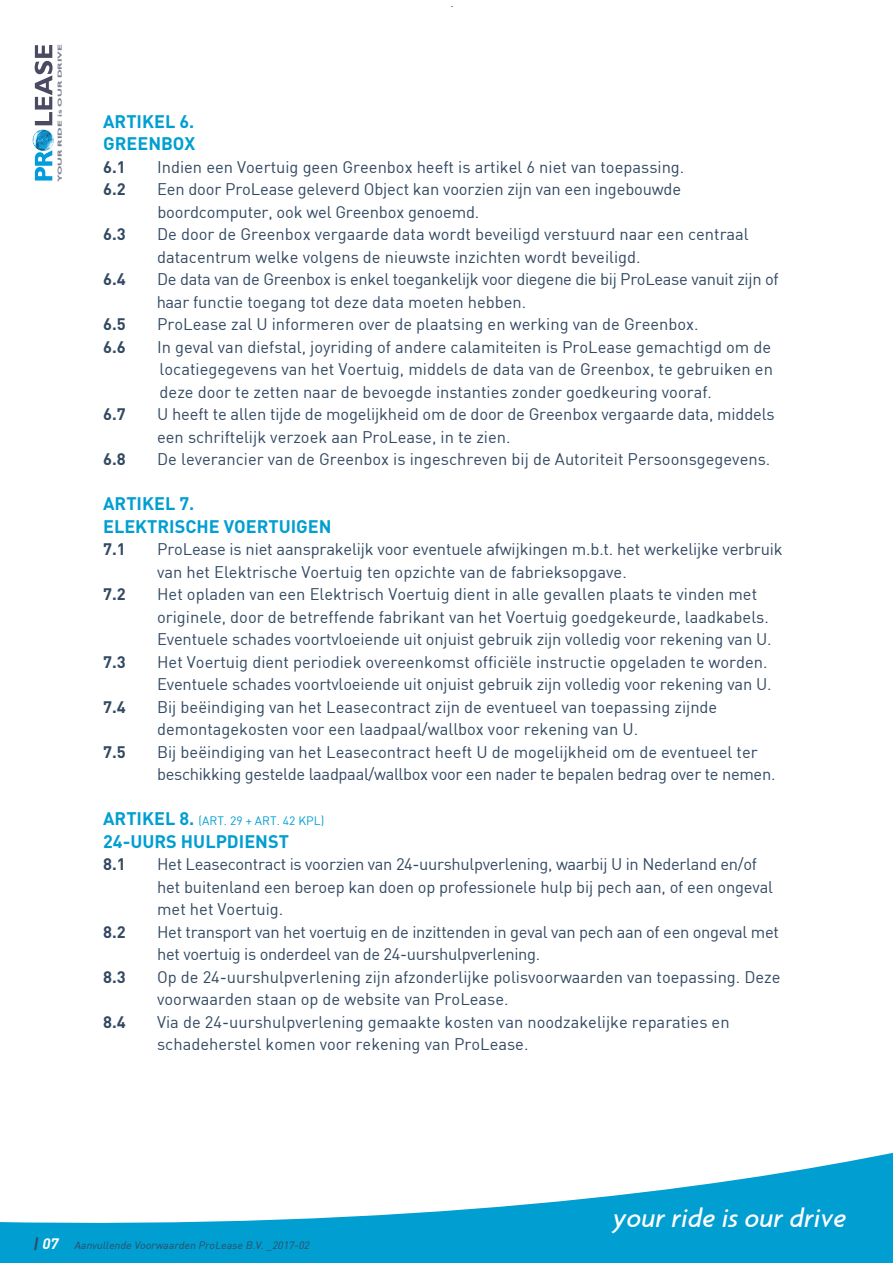
<style>
.page{position:relative;width:893px;height:1263px;background:#fff}
.page>*{position:absolute;margin:0;border:0;box-sizing:border-box;transform-origin:0 0}
.t1{font:italic 500 27.9px "Agenda";color:#fff}
.t2{font:700 18px/22.5px "DIN";color:#009ed1}
.t3{font:16.5px/22.5px "DIN";color:#324962}
.t4{font:16.5px/22.5px "DIN";letter-spacing:-.02em;color:#324962}
.t5{font:700 16.5px "DIN";color:#324962}
.t6{font:12px "DIN";color:#009ed1}
.t7{font:italic 10.5px "DIN";color:#324962}
.t8{font:700 6px "Gill Sans";color:#808191;scale:1.81 1}
.s1{font-weight:700;font-size:18px}
.s2{font-weight:700;font-size:15px}
.s3{font-weight:700;font-size:15px;color:#fff}
</style>
<div class="page">
<svg style="left:35px;top:150px;width:17px;height:31px"></svg>
<svg style="left:35px;top:45px;width:18px;height:89px"></svg>
<svg style="left:0;top:1152px;width:893px;height:111px;fill:#009ed1"></svg>
<p class="t8" style="left:56px;top:182px;width:78px;rotate:-90deg">YOUR RIDE is OUR DRIVE</p>
<p class="t2" style="left:103px;top:109px;width:94px">ARTIKEL 6.<br>GREENBOX</p>
<p class="t5" style="left:103px;top:156px;width:24px">6.1</p>
<p class="t3" style="left:157px;top:155px;width:529px">Indien een Voertuig geen Greenbox heeft is artikel 6 niet van toepassing.</p>
<p class="t5" style="left:103px;top:178px;width:24px">6.2</p>
<p class="t3" style="left:157px;top:178px;width:526px">Een door ProLease geleverd Object kan voorzien zijn van een ingebouwde boordcomputer, ook wel Greenbox genoemd.</p>
<p class="t5" style="left:103px;top:223px;width:24px">6.3</p>
<p class="t3" style="left:157px;top:223px;width:593px">De door de Greenbox vergaarde data wordt beveiligd verstuurd naar een centraal datacentrum welke volgens de nieuwste inzichten wordt beveiligd.</p>
<p class="t5" style="left:103px;top:268px;width:24px">6.4</p>
<p class="t4" style="left:157px;top:268px;width:623px">De data van de Greenbox is enkel toegankelijk voor diegene die bij ProLease vanuit zijn of haar functie toegang tot deze data moeten hebben.</p>
<p class="t5" style="left:103px;top:313px;width:24px">6.5</p>
<p class="t3" style="left:157px;top:313px;width:543px">ProLease zal U informeren over de plaatsing en werking van de Greenbox.</p>
<p class="t5" style="left:103px;top:336px;width:24px">6.6</p>
<p class="t3" style="left:157px;top:335px;width:617px;text-align:justify">In geval van diefstal, joyriding of andere calamiteiten is ProLease gemachtigd om de locatiegegevens van het Voertuig, middels de data van de Greenbox, te gebruiken en deze door te zetten naar de bevoegde instanties zonder goedkeuring vooraf.</p>
<p class="t5" style="left:103px;top:403px;width:24px">6.7</p>
<p class="t3" style="left:157px;top:403px;width:619px">U heeft te allen tijde de mogelijkheid om de door de Greenbox vergaarde data, middels een schriftelijk verzoek aan ProLease, in te zien.</p>
<p class="t5" style="left:103px;top:448px;width:24px">6.8</p>
<p class="t3" style="left:157px;top:448px;width:615px">De leverancier van de Greenbox is ingeschreven bij de Autoriteit Persoonsgegevens.</p>
<p class="t2" style="left:103px;top:492px;width:230px">ARTIKEL 7.<br>ELEKTRISCHE VOERTUIGEN</p>
<p class="t5" style="left:103px;top:538px;width:24px">7.1</p>
<p class="t3" style="left:157px;top:538px;width:627px">ProLease is niet aansprakelijk voor eventuele afwijkingen m.b.t. het werkelijke verbruik van het Elektrische Voertuig ten opzichte van de fabrieksopgave.</p>
<p class="t5" style="left:103px;top:583px;width:24px">7.2</p>
<p class="t3" style="left:157px;top:583px;width:616px">Het opladen van een Elektrisch Voertuig dient in alle gevallen plaats te vinden met originele, door de betreffende fabrikant van het Voertuig goedgekeurde, laadkabels.<br>Eventuele schades voortvloeiende uit onjuist gebruik zijn volledig voor rekening van U.</p>
<p class="t5" style="left:103px;top:651px;width:24px">7.3</p>
<p class="t3" style="left:157px;top:650px;width:616px">Het Voertuig dient periodiek overeenkomst officiële instructie opgeladen te worden.<br>Eventuele schades voortvloeiende uit onjuist gebruik zijn volledig voor rekening van U.</p>
<p class="t5" style="left:103px;top:696px;width:24px">7.4</p>
<p class="t3" style="left:157px;top:695px;width:562px">Bij beëindiging van het Leasecontract zijn de eventueel van toepassing zijnde demontagekosten voor een laadpaal/wallbox voor rekening van U.</p>
<p class="t5" style="left:103px;top:741px;width:24px">7.5</p>
<p class="t4" style="left:157px;top:740px;width:620px">Bij beëindiging van het Leasecontract heeft U de mogelijkheid om de eventueel ter beschikking gestelde laadpaal/wallbox voor een nader te bepalen bedrag over te nemen.</p>
<p class="t6" style="left:103px;top:813px;width:223px"><span class="s1">ARTIKEL 8.</span> (ART. 29 + ART. 42 KPL)</p>
<p class="t2" style="left:103px;top:829px;width:187px">24-UURS HULPDIENST</p>
<p class="t5" style="left:103px;top:853px;width:24px">8.1</p>
<p class="t3" style="left:157px;top:853px;width:617px">Het Leasecontract is voorzien van 24-uurshulpverlening, waarbij U in Nederland en/of het buitenland een beroep kan doen op professionele hulp bij pech aan, of een ongeval met het Voertuig.</p>
<p class="t5" style="left:103px;top:921px;width:24px">8.2</p>
<p class="t4" style="left:157px;top:920px;width:623px">Het transport van het voertuig en de inzittenden in geval van pech aan of een ongeval met het voertuig is onderdeel van de 24-uurshulpverlening.</p>
<p class="t5" style="left:103px;top:966px;width:24px">8.3</p>
<p class="t3" style="left:157px;top:965px;width:625px">Op de 24-uurshulpverlening zijn afzonderlijke polisvoorwaarden van toepassing. Deze voorwaarden staan op de website van ProLease.</p>
<p class="t5" style="left:103px;top:1011px;width:24px">8.4</p>
<p class="t3" style="left:157px;top:1010px;width:574px">Via de 24-uurshulpverlening gemaakte kosten van noodzakelijke reparaties en schadeherstel komen voor rekening van ProLease.</p>
<p class="t7" style="left:33px;top:1238px;width:280px"><span class="s2">|</span><span class="s3">07</span> Aanvullende Voorwaarden ProLease B.V._2017-02</p>
<h1 class="t1" style="left:613px;top:1211px;width:235px">your ride is our drive</h1>
</div>
